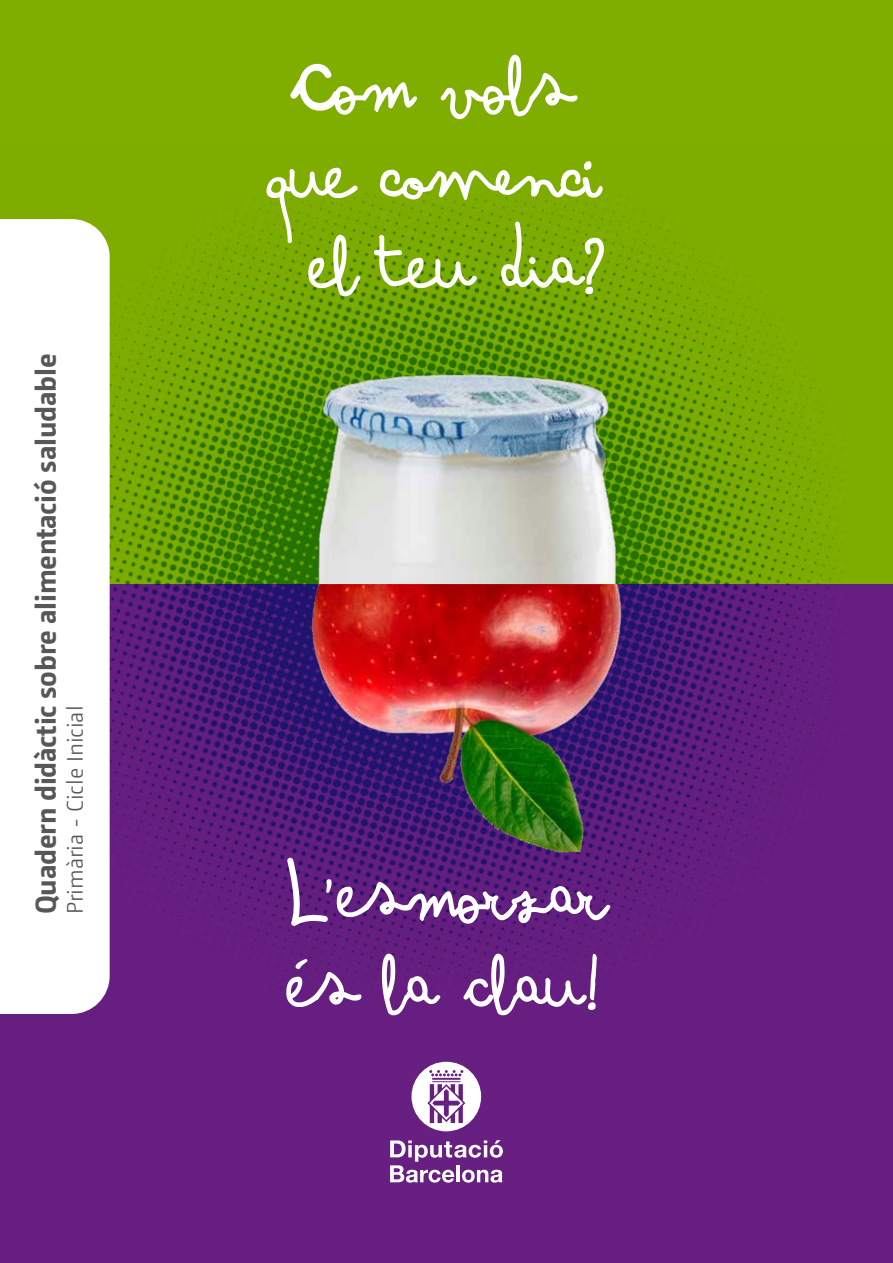
<style>
.page{position:relative;width:893px;height:1263px;background:#fff}
.page>*{position:absolute;margin:0;border:0;box-sizing:border-box;transform-origin:0 0}
.t1{font:105px/90px "Arsenale White";color:#fff;text-align:center}
.t2{font:700 28.5px "Camingo";letter-spacing:-.01em;color:#575756}
.t3{font:300 22.5px "Camingo";color:#575756}
.s1{font-size:180px}
</style>
<div class="page">
<div style="left:0;top:0;width:893px;height:632px;background:#7fae00"></div>
<div style="left:0;top:585px;width:893px;height:678px;background:#671f82"></div>
<img style="left:110px;top:193px;width:783px;height:792px">
<svg style="left:290px;top:63px;width:128px;height:52px"></svg>
<svg style="left:440px;top:54px;width:138px;height:66px"></svg>
<svg style="left:379px;top:161px;width:224px;height:40px"></svg>
<svg style="left:266px;top:167px;width:95px;height:130px"></svg>
<svg style="left:373px;top:234px;width:105px;height:55px"></svg>
<svg style="left:500px;top:207px;width:105px;height:88px"></svg>
<img style="left:296px;top:353px;width:340px;height:231px">
<img style="left:296px;top:584px;width:342px;height:270px">
<div style="left:0;top:219px;width:110px;height:795px;background:#fff"></div>
<svg style="left:381px;top:952px;width:60px;height:64px"></svg>
<svg style="left:463px;top:942px;width:134px;height:74px"></svg>
<svg style="left:285px;top:958px;width:78px;height:49px"></svg>
<svg style="left:287px;top:857px;width:324px;height:69px"></svg>
<svg style="left:390px;top:1140px;width:113px;height:42px"></svg>
<svg style="left:411px;top:1062px;width:70px;height:69px"></svg>
<p class="t2" style="left:28px;top:914px;width:562px;rotate:-90deg">Quadern didàctic sobre alimentació saludable</p>
<p class="t3" style="left:62px;top:914px;width:210px;rotate:-90deg">Primària - Cicle Inicial</p>
<p class="t1" style="left:269px;top:26px;width:347px"><span class="s1">C</span>OM VOLS<br>QUE comenci<br>EL TEU DIA?</p>
<p class="t1" style="left:289px;top:834px;width:320px">’ESMORZAR<br>ES LA CLAU!</p>
</div>
